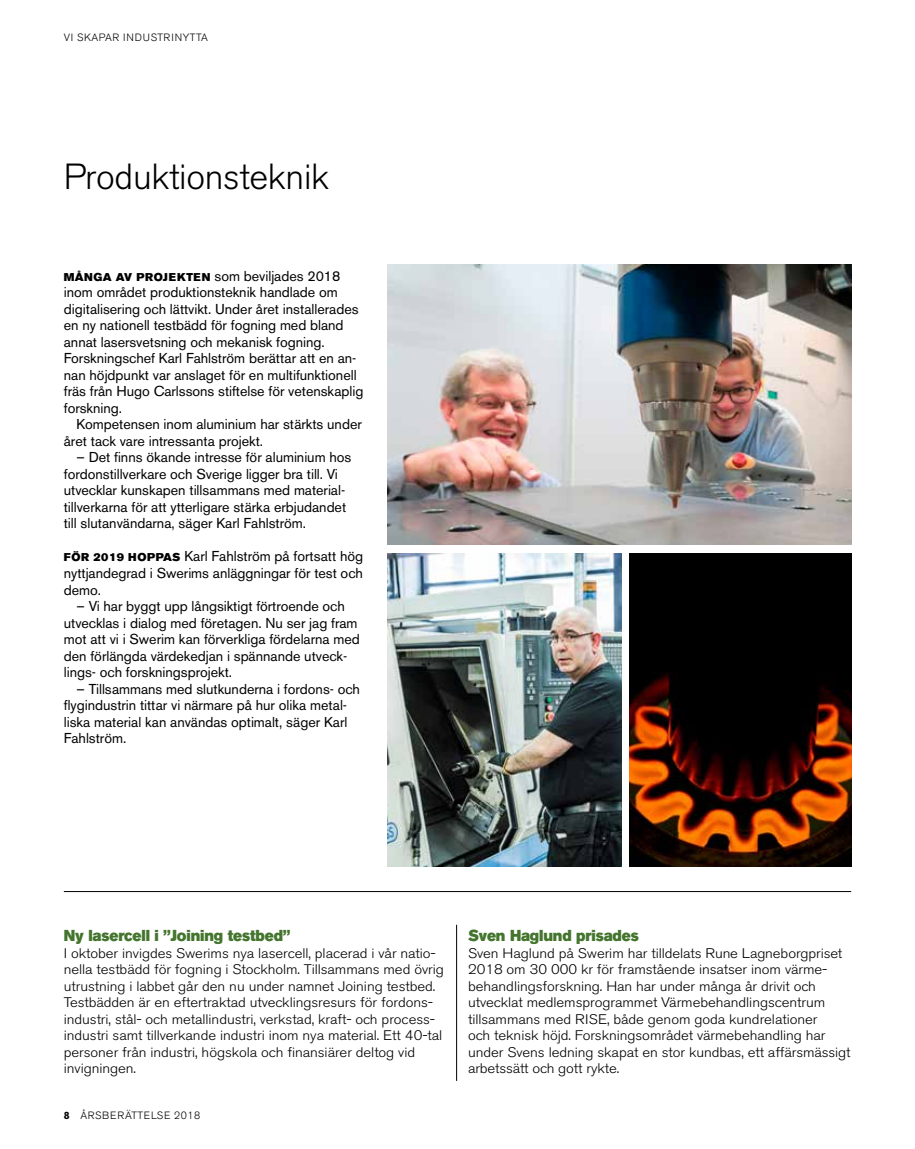
<style>
.page{position:relative;width:915px;height:1149px;background:#fff}
.page>*{position:absolute;margin:0;border:0;box-sizing:border-box;transform-origin:0 0}
.t1{font:300 36px "Akzidenz Grotesk BE";letter-spacing:-.01em;color:#000}
.t2{font:15.75px "Akzidenz Grotesk BE Super";letter-spacing:-.01em;color:#44752e;scale:.95 1}
.t3{font:14.25px/16.5px "Akzidenz Grotesk BE";color:#000}
.t4{font:300 13.8px/16.5px "Akzidenz Grotesk BE";letter-spacing:-.005em;color:#000;scale:1.08 1}
.t5{font:300 10.5px "Akzidenz Grotesk BE";letter-spacing:.05em;color:#000}
.s1{font-family:"Akzidenz Grotesk BE Super";font-size:11.25px}
.s2{font-weight:700}
</style>
<div class="page">
<hr style="left:456px;top:924px;width:1px;height:156px;background:#000">
<img style="left:387px;top:264px;width:463px;height:280px">
<img style="left:387px;top:553px;width:234px;height:313px">
<img style="left:629px;top:553px;width:221px;height:313px">
<hr style="left:64px;top:891px;width:786px;height:1px;background:#000">
<p class="t5" style="left:64px;top:31px;width:145px">VI SKAPAR INDUSTRINYTTA</p>
<h1 class="t1" style="left:64px;top:156px;width:267px">Produktionsteknik</h1>
<p class="t3" style="left:64px;top:267px;width:301px"><span class="s1">MÅNGA AV PROJEKTEN</span> som beviljades 2018 inom området produktionsteknik handlade om digitalisering och lättvikt. Under året installerades en ny nationell testbädd för fogning med bland annat lasersvetsning och mekanisk fogning.<br>Forskningschef Karl Fahlström berättar att en an&shy;nan höjdpunkt var anslaget för en multifunktionell fräs från Hugo Carlssons stiftelse för vetenskaplig forskning.</p>
<p class="t3" style="left:64px;top:416px;width:299px;text-indent:13px">Kompetensen inom aluminium har stärkts under året tack vare intressanta projekt.</p>
<p class="t3" style="left:64px;top:449px;width:289px;text-indent:13px">– Det finns ökande intresse för aluminium hos fordonstillverkare och Sverige ligger bra till. Vi utvecklar kunskapen tillsammans med material&shy;tillverkarna för att ytterligare stärka erbjudandet till slutanvändarna, säger Karl Fahlström.</p>
<p class="t3" style="left:64px;top:548px;width:301px;text-align:justify"><span class="s1">FÖR 2019 HOPPAS</span> Karl Fahlström på fortsatt hög nyttjandegrad i Swerims anläggningar för test och demo.</p>
<p class="t3" style="left:64px;top:597px;width:297px;text-indent:13px">– Vi har byggt upp långsiktigt förtroende och utvecklas i dialog med företagen. Nu ser jag fram mot att vi i Swerim kan förverkliga fördelarna med den förlängda värdekedjan i spännande utveck&shy;lings- och forskningsprojekt.</p>
<p class="t3" style="left:64px;top:680px;width:297px;text-indent:13px">– Tillsammans med slutkunderna i fordons- och flygindustrin tittar vi närmare på hur olika metal&shy;liska material kan användas optimalt, säger Karl Fahlström.</p>
<p class="t2" style="left:64px;top:926px;width:240px">Ny lasercell i ”Joining testbed”</p>
<p class="t4" style="left:64px;top:944px;width:353px">I oktober invigdes Swerims nya lasercell, placerad i vår natio&shy;nella testbädd för fogning i Stockholm. Tillsammans med övrig utrustning i labbet går den nu under namnet Joining testbed.<br>Testbädden är en eftertraktad utvecklingsresurs för fordons&shy;industri, stål- och metallindustri, verkstad, kraft- och process&shy;industri samt tillverkande industri inom nya material. Ett 40-tal personer från industri, högskola och finansiärer deltog vid invigningen.</p>
<p class="t5" style="left:64px;top:1108px;width:138px"><span class="s2">8</span> ÅRSBERÄTTELSE 2018</p>
<p class="t2" style="left:468px;top:926px;width:181px">Sven Haglund prisades</p>
<p class="t4" style="left:468px;top:944px;width:355px">Sven Haglund på Swerim har tilldelats Rune Lagneborgpriset 2018 om 30 000 kr för framstående insatser inom värme&shy;behandlingsforskning. Han har under många år drivit och utvecklat medlemsprogrammet Värmebehandlingscentrum tillsammans med RISE, både genom goda kundrelationer<br>och teknisk höjd. Forskningsområdet värmebehandling har under Svens ledning skapat en stor kundbas, ett affärsmässigt arbetssätt och gott rykte.</p>
</div>
